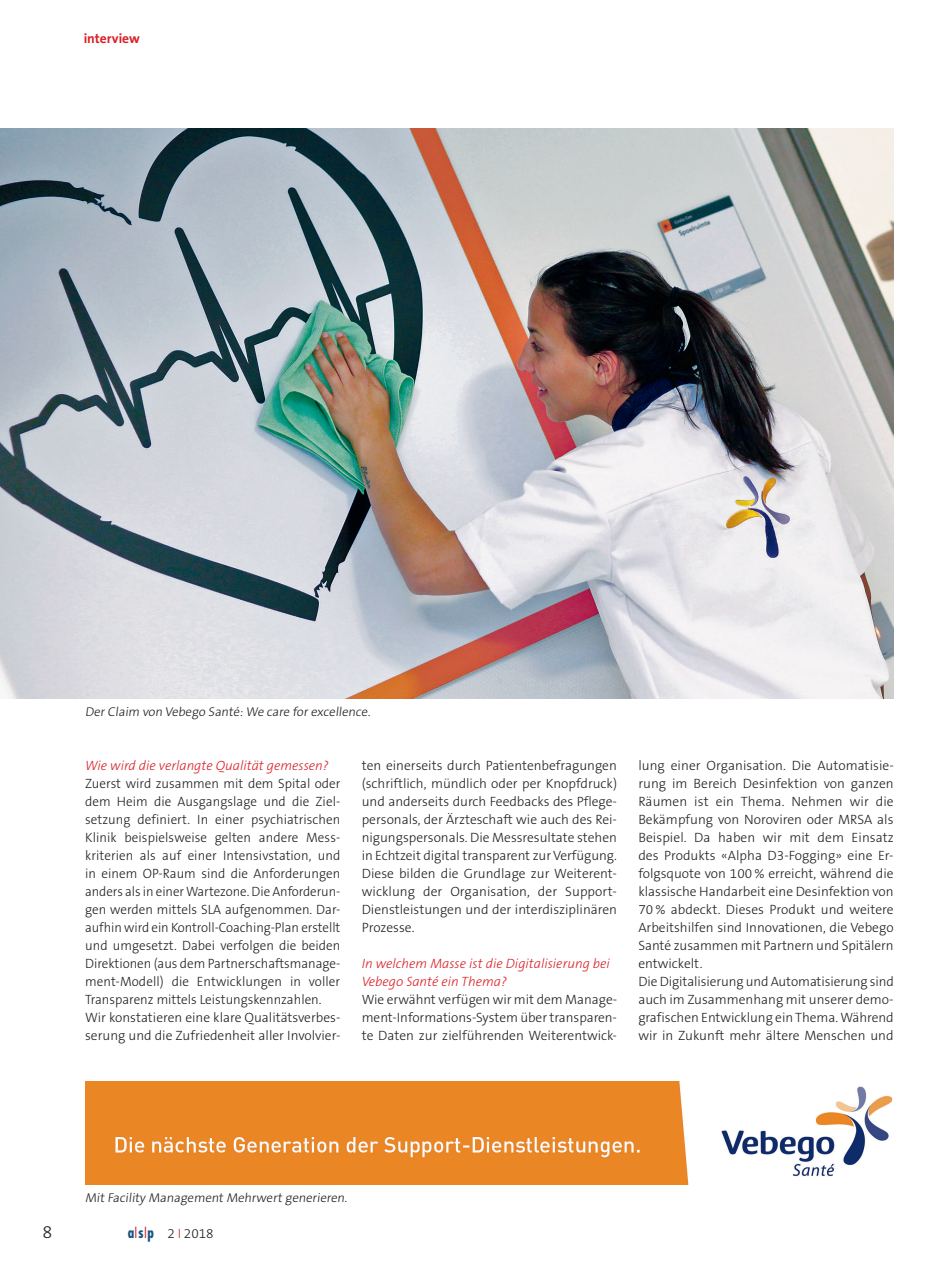
<style>
.page{position:relative;width:949px;height:1276px;background:#fff}
.page>*{position:absolute;margin:0;border:0;box-sizing:border-box;transform-origin:0 0}
.t1{font:300 18px "The Sans B3";color:#231f20}
.t2{font:300 13.5px/18px "The Sans B3";color:#231f20}
.t3{font:italic 300 13.5px/18px "The Sans B3";color:#da2128}
.t4{font:700 13.5px "The Sans B7";color:#da2128}
.t5{font:300 12.75px "The Sans B3";color:#231f20}
.s1{font-family:"Futura Std";font-weight:700;font-stretch:condensed;font-size:15px;color:#195484}
.s2{font-family:"Futura Std";font-stretch:condensed;font-size:15px;color:#d1232a}
.s3{color:#d1232a}
</style>
<div class="page">
<img style="left:0;top:129px;width:893px;height:569px">
<img style="left:85px;top:1081px;width:808px;height:103px">
<p class="t4" style="left:84px;top:32px;width:58px">interview</p>
<p class="t5" style="left:85px;top:705px;width:288px">Der Claim von Vebego Santé: We care for excellence.</p>
<p class="t3" style="left:85px;top:757px;width:245px">Wie wird die verlangte Qualität gemessen?</p>
<p class="t2" style="left:85px;top:775px;width:257px">Zuerst wird zusammen mit dem Spital oder dem Heim die Ausgangslage und die Ziel&shy;setzung definiert. In einer psychiatrischen Klinik beispielsweise gelten andere Mess&shy;kriterien als auf einer Intensivstation, und in einem OP-Raum sind die Anforderungen anders als in einer Wartezone. Die Anforderun&shy;gen werden mittels SLA aufgenommen. Dar&shy;aufhin wird ein Kontroll-Coaching-Plan erstellt und umgesetzt. Dabei verfolgen die beiden Direktionen (aus dem Partnerschaftsmanage&shy;ment-Modell) die Entwicklungen in voller Transparenz mittels Leistungskennzahlen.<br>Wir konstatieren eine klare Qualitätsverbes&shy;serung und die Zufriedenheit aller Involvier-</p>
<p class="t2" style="left:361px;top:757px;width:257px;text-align:justify">ten einerseits durch Patientenbefragungen (schriftlich, mündlich oder per Knopfdruck) und anderseits durch Feedbacks des Pflege&shy;personals, der Ärzteschaft wie auch des Rei&shy;nigungspersonals. Die Messresultate stehen in Echtzeit digital transparent zur Verfügung.<br>Diese bilden die Grundlage zur Weiterent&shy;wicklung der Organisation, der Support-Dienstleistungen und der interdisziplinären Prozesse.</p>
<p class="t3" style="left:361px;top:955px;width:249px">In welchem Masse ist die Digitalisierung bei<br>Vebego Santé ein Thema?</p>
<p class="t2" style="left:361px;top:991px;width:257px;text-align:justify">Wie erwähnt verfügen wir mit dem Manage&shy;ment-Informations-System über transparen&shy;te Daten zur zielführenden Weiterentwick-</p>
<p class="t2" style="left:638px;top:757px;width:257px">lung einer Organisation. Die Automatisie&shy;rung im Bereich Desinfektion von ganzen Räumen ist ein Thema. Nehmen wir die Bekämpfung von Noroviren oder MRSA als Beispiel. Da haben wir mit dem Einsatz des Produkts «Alpha D3-Fogging» eine Er&shy;folgsquote von 100 % erreicht, während die klassische Handarbeit eine Desinfektion von 70 % abdeckt. Dieses Produkt und weitere Arbeitshilfen sind Innovationen, die Vebego Santé zusammen mit Partnern und Spitälern entwickelt.<br>Die Digitalisierung und Automatisierung sind auch im Zusammenhang mit unserer demo&shy;grafischen Entwicklung ein Thema. Während wir in Zukunft mehr ältere Menschen und</p>
<p class="t5" style="left:85px;top:1191px;width:265px">Mit Facility Management Mehrwert generieren.</p>
<h1 class="t1" style="left:43px;top:1223px;width:11px">8</h1>
<p class="t2" style="left:128px;top:1225px;width:87px"><span class="s1">a</span><span class="s2">I</span><span class="s1">s</span><span class="s2">I</span><span class="s1">p</span> 2 <span class="s3">I</span> 2018</p>
</div>
